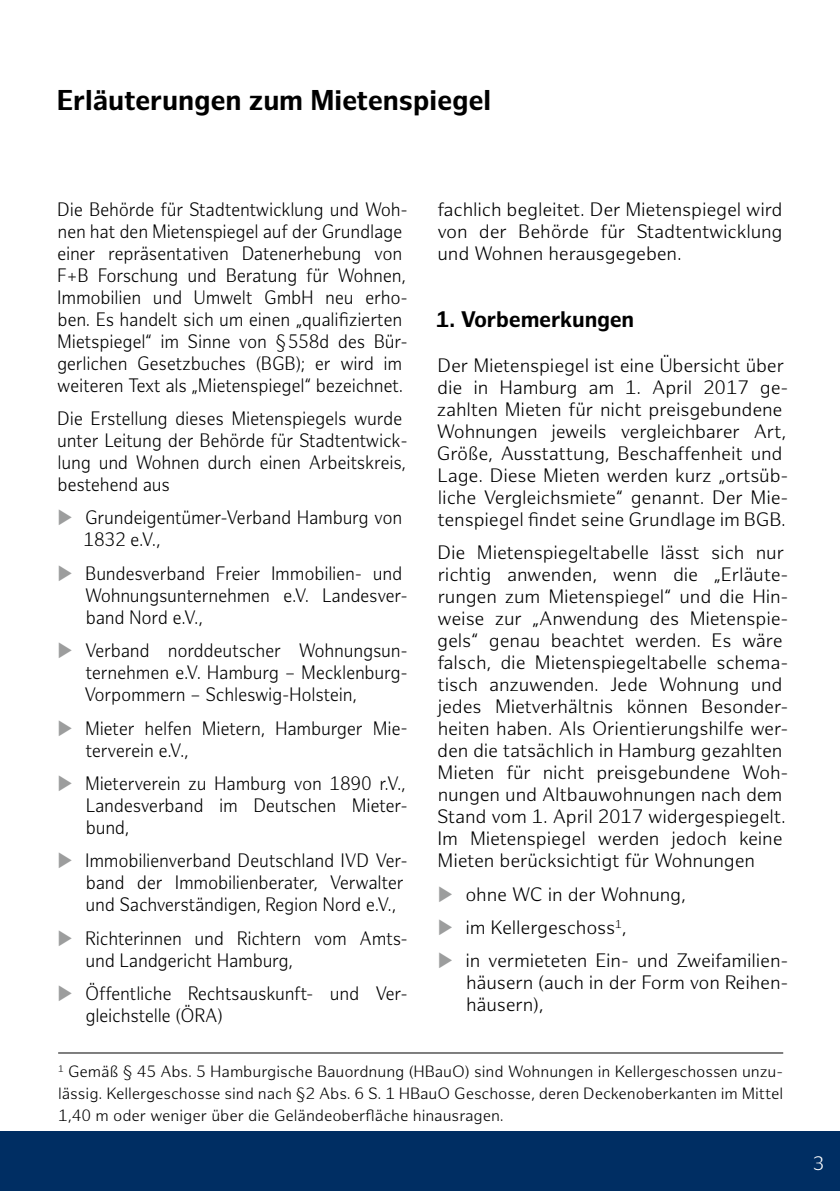
<style>
.page{position:relative;width:840px;height:1191px;background:#fff}
.page>*{position:absolute;margin:0;border:0;box-sizing:border-box;transform-origin:0 0}
.t1{font:700 28px "Hamburg Sans";letter-spacing:-.005em;color:#000}
.t2{font:700 22px "Hamburg Sans";letter-spacing:-.01em;color:#000}
.t3{font:300 19px/22px "Hamburg Sans";letter-spacing:-.015em;color:#000;scale:.93 1}
.t4{font:300 19px/22px "Hamburg Sans";letter-spacing:-.015em;color:#000}
.t5{font:300 19px "Hamburg Sans";color:#fff}
.t6{font:300 16px/22px "Hamburg Sans";letter-spacing:-.005em;color:#000;text-align:justify}
</style>
<div class="page">
<div style="left:0;top:1131px;width:839px;height:60px;background:#002e63"></div>
<hr style="left:58px;top:1052px;width:724px;height:1px;background:#000">
<h1 class="t1" style="left:57px;top:84px;width:436px">Erläuterungen zum Mietenspiegel</h1>
<p class="t3" style="left:57px;top:199px;width:378px">Die Behörde für Stadtentwicklung und Woh&shy;nen hat den Mietenspiegel auf der Grundlage einer repräsentativen Datenerhebung von F+B Forschung und Beratung für Wohnen, Immobilien und Umwelt GmbH neu erho&shy;ben. Es handelt sich um einen „qualifizierten Mietspiegel“ im Sinne von §558d des Bür&shy;gerlichen Gesetzbuches (BGB); er wird im weiteren Text als „Mietenspiegel“ bezeichnet.</p>
<p class="t3" style="left:57px;top:408px;width:378px">Die Erstellung dieses Mietenspiegels wurde unter Leitung der Behörde für Stadtentwick&shy;lung und Wohnen durch einen Arbeitskreis, bestehend aus</p>
<p class="t3" style="left:84px;top:507px;width:344px">Grundeigentümer-Verband Hamburg von<br>1832 e.V.,</p>
<p class="t3" style="left:85px;top:563px;width:348px">Bundesverband Freier Immobilien- und<br>Wohnungsunternehmen e.V. Landesver&shy;band Nord e.V.,</p>
<p class="t3" style="left:84px;top:640px;width:349px;text-align:justify">Verband norddeutscher Wohnungsun&shy;ternehmen e.V. Hamburg – Mecklenburg-Vorpommern – Schleswig-Holstein,</p>
<p class="t3" style="left:85px;top:717px;width:348px">Mieter helfen Mietern, Hamburger Mie&shy;terverein e.V.,</p>
<p class="t3" style="left:85px;top:773px;width:348px;text-align:justify">Mieterverein zu Hamburg von 1890 r.V., Landesverband im Deutschen Mieter&shy;bund,</p>
<p class="t3" style="left:85px;top:850px;width:348px">Immobilienverband Deutschland IVD Ver&shy;band der Immobilienberater, Verwalter und Sachverständigen, Region Nord e.V.,</p>
<p class="t3" style="left:85px;top:927px;width:348px">Richterinnen und Richtern vom Amts&shy;und Landgericht Hamburg,</p>
<p class="t3" style="left:85px;top:983px;width:348px">Öffentliche Rechtsauskunft- und Ver&shy;gleichstelle (ÖRA)</p>
<p class="t4" style="left:437px;top:199px;width:346px;text-align:justify">fachlich begleitet. Der Mietenspiegel wird von der Behörde für Stadtentwicklung und Wohnen herausgegeben.</p>
<p class="t2" style="left:435px;top:306px;width:200px">1. Vorbemerkungen</p>
<p class="t4" style="left:436px;top:355px;width:353px">Der Mietenspiegel ist eine Übersicht über die in Hamburg am 1. April 2017 ge&shy;zahlten Mieten für nicht preisgebundene Wohnungen jeweils vergleichbarer Art, Größe, Ausstattung, Beschaffenheit und Lage. Diese Mieten werden kurz „ortsüb&shy;liche Vergleichsmiete“ genannt. Der Mie&shy;tenspiegel findet seine Grundlage im BGB.</p>
<p class="t4" style="left:437px;top:542px;width:352px">Die Mietenspiegeltabelle lässt sich nur richtig anwenden, wenn die „Erläute&shy;rungen zum Mietenspiegel“ und die Hin&shy;weise zur „Anwendung des Mietenspie&shy;gels“ genau beachtet werden. Es wäre falsch, die Mietenspiegeltabelle schema&shy;tisch anzuwenden. Jede Wohnung und jedes Mietverhältnis können Besonder&shy;heiten haben. Als Orientierungshilfe wer&shy;den die tatsächlich in Hamburg gezahlten Mieten für nicht preisgebundene Woh&shy;nungen und Altbauwohnungen nach dem Stand vom 1. April 2017 widergespiegelt.<br>Im Mietenspiegel werden jedoch keine Mieten berücksichtigt für Wohnungen</p>
<p class="t4" style="left:465px;top:878px;width:324px;line-height:33.4px">ohne WC in der Wohnung,<br>im Kellergeschoss<sup>1</sup>,<br>in vermieteten Ein- und Zweifamilien-</p>
<p class="t4" style="left:466px;top:972px;width:323px">häusern (auch in der Form von Reihen&shy;häusern),</p>
<p class="t6" style="left:58px;top:1060px;width:726px"><sup>1</sup> Gemäß § 45 Abs. 5 Hamburgische Bauordnung (HBauO) sind Wohnungen in Kellergeschossen unzu&shy;lässig. Kellergeschosse sind nach §2 Abs. 6 S. 1 HBauO Geschosse, deren Deckenoberkanten im Mittel 1,40 m oder weniger über die Geländeoberfläche hinausragen.</p>
<p class="t5" style="left:812px;top:1152px;width:13px">3</p>
</div>
